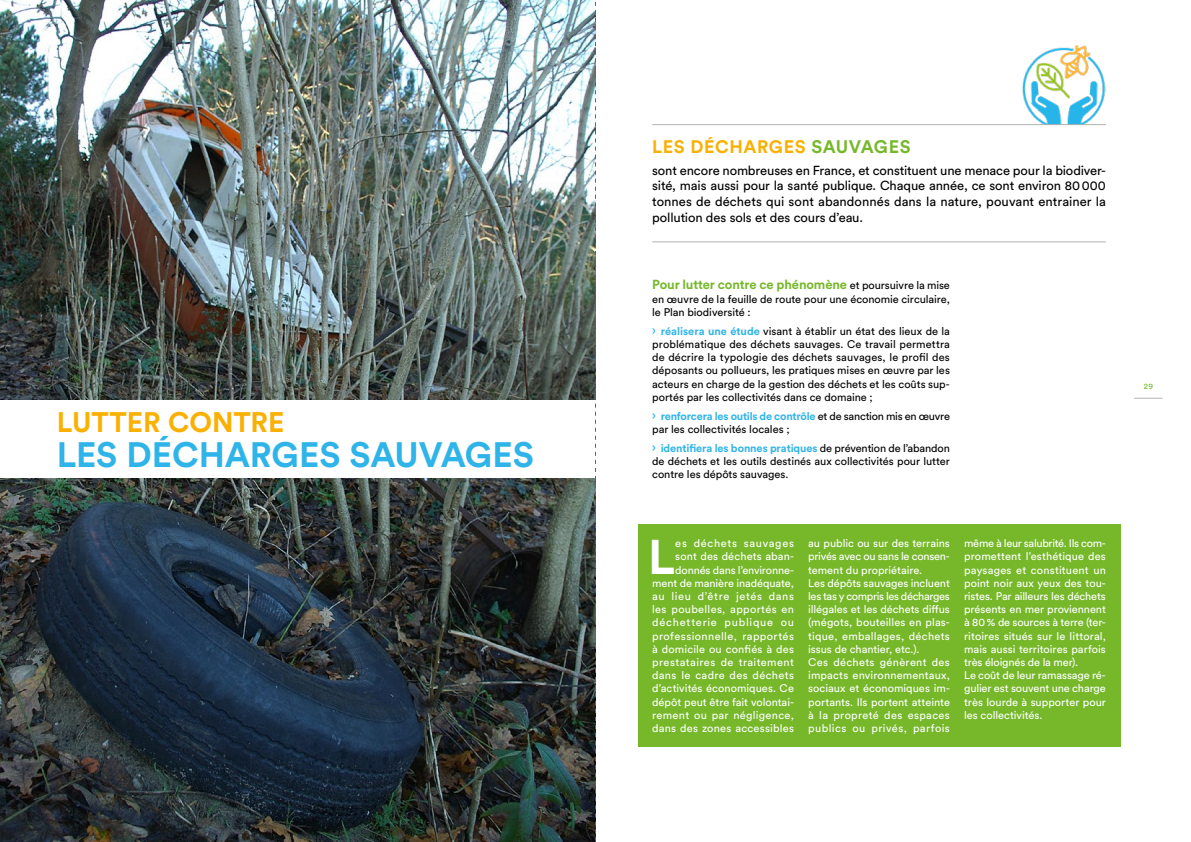
<style>
.page{position:relative;width:1191px;height:842px;background:#fff}
.page>*{position:absolute;margin:0;border:0;box-sizing:border-box;transform-origin:0 0}
.t1{font:700 48.2px "Circular Std";color:#fff}
.t2{font:700 35px "Circular Std";letter-spacing:-.005em;color:#2fb4e9}
.t3{font:700 28px "Circular Std";color:#f9b000}
.t4{font:700 18px "Circular Std";letter-spacing:.03em;color:#f9b000}
.t5{font:13px/15.6px "Circular Std";letter-spacing:-.005em;color:#000;text-align:justify}
.t6{font:700 13px "Circular Std";letter-spacing:-.01em;color:#76b82a}
.t7{font:11px/13.2px "Circular Std";letter-spacing:.005em;color:#fff}
.t8{font:11px/13.2px "Circular Std";letter-spacing:-.005em;color:#000}
.t9{font:11px/13.2px "Circular Std";letter-spacing:.025em;color:#fff;text-align:right}
.t10{font:8px "Circular Std";color:#76b82a}
.s1{color:#76b82a}
.s2{font-weight:400;font-size:11px;color:#000}
.s3{font-size:14px;color:#2fb4e9}
.s4{font-weight:700;color:#2fb4e9}
</style>
<div class="page">
<img style="left:0;top:0;width:595px;height:842px">
<div style="left:0;top:400px;width:595px;height:78px;background:#fff"></div>
<img style="left:1022px;top:45px;width:84px;height:79px">
<hr style="left:652px;top:124px;width:454px;height:1px;background:#b3b2b2">
<hr style="left:652px;top:241px;width:454px;height:1px;background:#b3b2b2">
<div style="left:638px;top:524px;width:482px;height:222px;background:#76b82a"></div>
<svg style="left:1134px;top:398px;width:28px;height:1px"></svg>
<svg style="left:595px;top:0;width:1px;height:842px"></svg>
<h3 class="t3" style="left:57px;top:404px;width:229px">LUTTER CONTRE</h3>
<h2 class="t2" style="left:57px;top:432px;width:478px">LES DÉCHARGES SAUVAGES</h2>
<h3 class="t4" style="left:652px;top:136px;width:260px">LES DÉCHARGES <span class="s1">SAUVAGES</span></h3>
<p class="t5" style="left:652px;top:162px;width:455px">sont encore nombreuses en France, et constituent une menace pour la biodiver&shy;sité, mais aussi pour la santé publique. Chaque année, ce sont environ 80000 tonnes de déchets qui sont abandonnés dans la nature, pouvant entrainer la pollution des sols et des cours d’eau.</p>
<p class="t6" style="left:652px;top:276px;width:299px">Pour lutter contre ce phénomène <span class="s2">et poursuivre la mise</span></p>
<p class="t8" style="left:652px;top:292px;width:299px">en œuvre de la feuille de route pour une économie circulaire, le Plan biodiversité :</p>
<p class="t8" style="left:652px;top:324px;width:299px;text-align:justify"><span class="s3">›</span> <span class="s4">réalisera une étude</span> visant à établir un état des lieux de la problématique des déchets sauvages. Ce travail permettra de décrire la typologie des déchets sauvages, le profil des déposants ou pollueurs, les pratiques mises en œuvre par les acteurs en charge de la gestion des déchets et les coûts sup&shy;portés par les collectivités dans ce domaine ;</p>
<p class="t8" style="left:652px;top:409px;width:299px"><span class="s3">›</span> <span class="s4">renforcera les outils de contrôle</span> et de sanction mis en œuvre par les collectivités locales ;</p>
<p class="t8" style="left:652px;top:441px;width:299px;text-align:justify"><span class="s3">›</span> <span class="s4">identifiera les bonnes pratiques</span> de prévention de l’abandon de déchets et les outils destinés aux collectivités pour lutter contre les dépôts sauvages.</p>
<p class="t9" style="left:652px;top:536px;width:143px">es déchets sauvages sont des déchets aban&shy;donnés dans l’environne&shy;ment de manière inadéquate, au lieu d’être jetés dans les poubelles, apportés en déchetterie publique ou professionnelle, rapportés à domicile ou confiés à des prestataires de traitement dans le cadre des déchets d’activités économiques. Ce dépôt peut être fait volontai&shy;rement ou par négligence, dans des zones accessibles</p>
<p class="t7" style="left:808px;top:536px;width:143px">au public ou sur des terrains privés avec ou sans le consen&shy;tement du propriétaire.<br>Les dépôts sauvages incluent les tas y compris les décharges illégales et les déchets diffus (mégots, bouteilles en plas&shy;tique, emballages, déchets issus de chantier, etc.).<br>Ces déchets génèrent des impacts environnementaux, sociaux et économiques im&shy;portants. Ils portent atteinte à la propreté des espaces publics ou privés, parfois</p>
<p class="t7" style="left:964px;top:536px;width:143px">même à leur salubrité. Ils com&shy;promettent l’esthétique des paysages et constituent un point noir aux yeux des tou&shy;ristes. Par ailleurs les déchets présents en mer proviennent à 80 % de sources à terre (ter&shy;ritoires situés sur le littoral, mais aussi territoires parfois très éloignés de la mer).<br>Le coût de leur ramassage ré&shy;gulier est souvent une charge très lourde à supporter pour les collectivités.</p>
<h1 class="t1" style="left:648px;top:525px;width:29px">L</h1>
<p class="t10" style="left:1144px;top:381px;width:11px">29</p>
</div>
